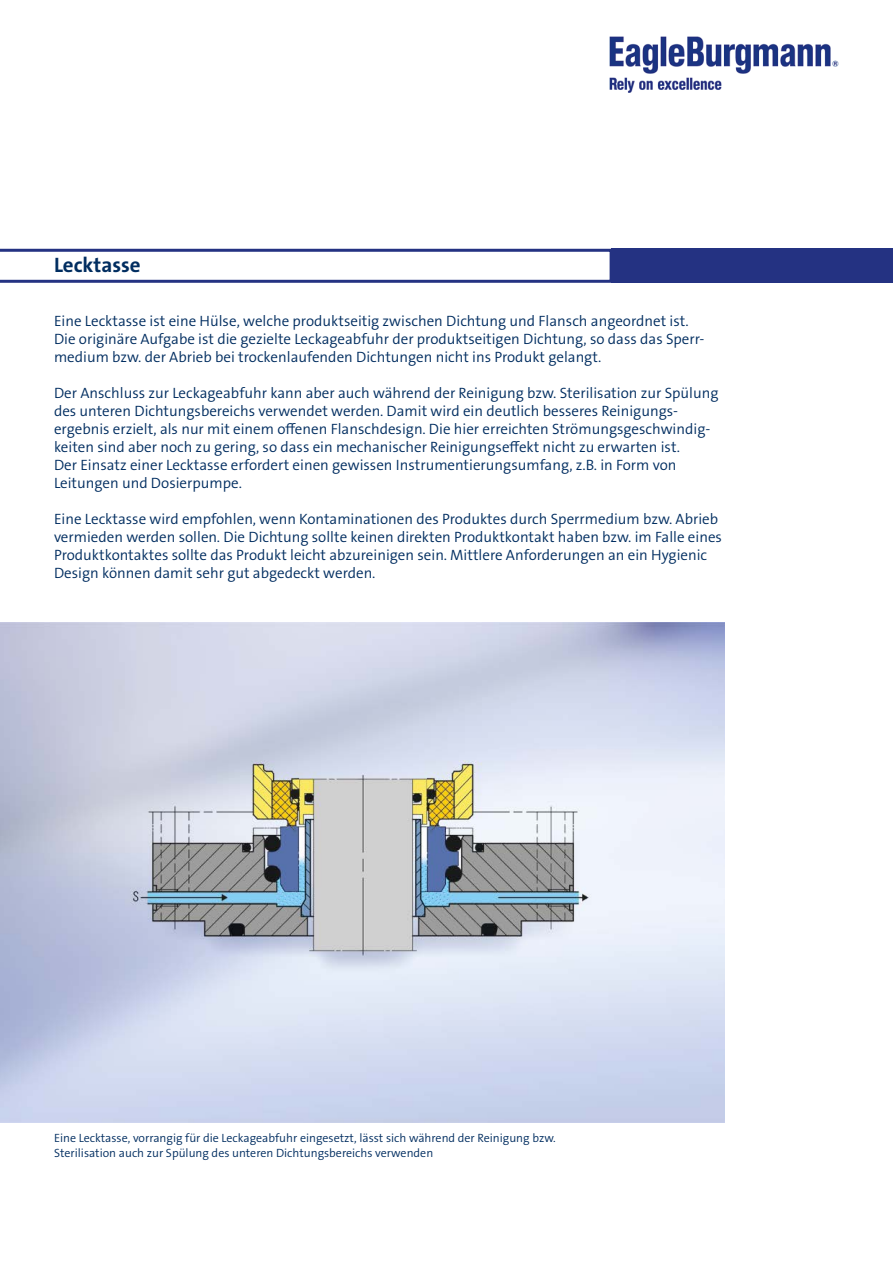
<style>
.page{position:relative;width:893px;height:1263px;background:#fff}
.page>*{position:absolute;margin:0;border:0;box-sizing:border-box;transform-origin:0 0}
.t1{font:700 21px "The Sans B W7";color:#002d60}
.t2{font:300 15px/18px "The Sans B W4";color:#002d60}
.t3{font:300 12px/14.4px "The Sans B W4";color:#002d60}
</style>
<div class="page">
<svg style="left:0;top:249px;width:612px;height:34px"></svg>
<div style="left:612px;top:249px;width:281px;height:34px;background:#243282"></div>
<img style="left:610px;top:36px;width:229px;height:57px">
<img style="left:0;top:623px;width:724px;height:500px">
<h1 class="t1" style="left:54px;top:252px;width:88px">Lecktasse</h1>
<p class="t2" style="left:54px;top:312px;width:652px">Eine Lecktasse ist eine Hülse, welche produktseitig zwischen Dichtung und Flansch angeordnet ist.<br>Die originäre Aufgabe ist die gezielte Leckageabfuhr der produktseitigen Dichtung, so dass das Sperr&shy;medium bzw. der Abrieb bei trockenlaufenden Dichtungen nicht ins Produkt gelangt.</p>
<p class="t2" style="left:54px;top:384px;width:666px">Der Anschluss zur Leckageabfuhr kann aber auch während der Reinigung bzw. Sterilisation zur Spülung des unteren Dichtungsbereichs verwendet werden. Damit wird ein deutlich besseres Reinigungs&shy;ergebnis erzielt, als nur mit einem offenen Flanschdesign. Die hier erreichten Strömungsgeschwindig&shy;keiten sind aber noch zu gering, so dass ein mechanischer Reinigungseffekt nicht zu erwarten ist.<br>Der Einsatz einer Lecktasse erfordert einen gewissen Instrumentierungsumfang, z.B. in Form von Leitungen und Dosierpumpe.</p>
<p class="t2" style="left:54px;top:510px;width:669px">Eine Lecktasse wird empfohlen, wenn Kontaminationen des Produktes durch Sperrmedium bzw. Abrieb vermieden werden sollen. Die Dichtung sollte keinen direkten Produktkontakt haben bzw. im Falle eines Produktkontaktes sollte das Produkt leicht abzureinigen sein. Mittlere Anforderungen an ein Hygienic Design können damit sehr gut abgedeckt werden.</p>
<p class="t3" style="left:54px;top:1131px;width:503px">Eine Lecktasse, vorrangig für die Leckageabfuhr eingesetzt, lässt sich während der Reinigung bzw.<br>Sterilisation auch zur Spülung des unteren Dichtungsbereichs verwenden</p>
</div>
